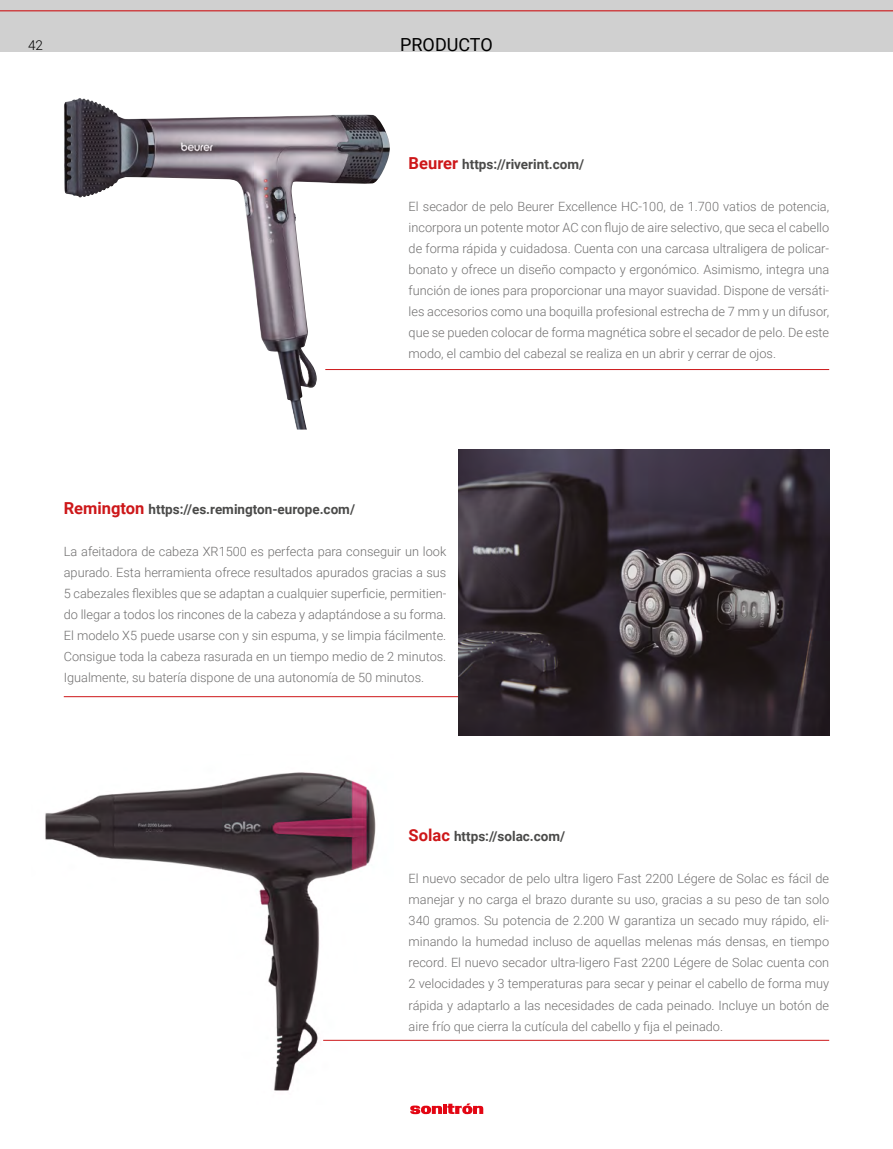
<style>
.page{position:relative;width:893px;height:1149px;background:#fff}
.page>*{position:absolute;margin:0;border:0;box-sizing:border-box;transform-origin:0 0}
.t1{font:18px "Roboto";color:#000}
.t2{font:700 13.5px "Roboto";color:#4a4a49}
.t3{font:300 13.5px "Roboto";color:#000}
.t4{font:300 12.75px/21px "Roboto";color:#706f6f;text-align:justify}
.s1{font-size:16.5px;color:#cd1719}
</style>
<div class="page">
<div style="left:0;top:0;width:893px;height:51px;background:#d0d0d0"></div>
<hr style="left:0;top:10px;width:893px;height:1px;background:#cd1719">
<svg style="left:410px;top:1103px;width:73px;height:10px"></svg>
<hr style="left:64px;top:696px;width:439px;height:1px;background:#cd1719">
<img style="left:64px;top:98px;width:326px;height:331px">
<img style="left:45px;top:772px;width:348px;height:319px">
<hr style="left:325px;top:369px;width:504px;height:1px;background:#cd1719">
<img style="left:459px;top:449px;width:370px;height:286px">
<hr style="left:323px;top:1039px;width:506px;height:1px;background:#cd1719">
<p class="t3" style="left:28px;top:36px;width:16px">42</p>
<h1 class="t1" style="left:400px;top:32px;width:94px">PRODUCTO</h1>
<p class="t2" style="left:409px;top:155px;width:177px"><span class="s1">Beurer</span> https://riverint.com/</p>
<p class="t4" style="left:409px;top:195px;width:422px">El secador de pelo Beurer Excellence HC-100, de 1.700 vatios de potencia, incorpora un potente motor AC con flujo de aire selectivo, que seca el cabello de forma rápida y cuidadosa. Cuenta con una carcasa ultraligera de policar&shy;bonato y ofrece un diseño compacto y ergonómico. Asimismo, integra una función de iones para proporcionar una mayor suavidad. Dispone de versáti&shy;les accesorios como una boquilla profesional estrecha de 7 mm y un difusor, que se pueden colocar de forma magnética sobre el secador de pelo. De este modo, el cambio del cabezal se realiza en un abrir y cerrar de ojos.</p>
<p class="t2" style="left:64px;top:499px;width:293px"><span class="s1">Remington</span> https://es.remington-europe.com/</p>
<p class="t4" style="left:64px;top:540px;width:384px">La afeitadora de cabeza XR1500 es perfecta para conseguir un look apurado. Esta herramienta ofrece resultados apurados gracias a sus 5 cabezales flexibles que se adaptan a cualquier superficie, permitien&shy;do llegar a todos los rincones de la cabeza y adaptándose a su forma.<br>El modelo X5 puede usarse con y sin espuma, y se limpia fácilmente.<br>Consigue toda la cabeza rasurada en un tiempo medio de 2 minutos.<br>Igualmente, su batería dispone de una autonomía de 50 minutos.</p>
<p class="t2" style="left:409px;top:826px;width:158px"><span class="s1">Solac</span> https://solac.com/</p>
<p class="t4" style="left:409px;top:867px;width:422px">El nuevo secador de pelo ultra ligero Fast 2200 Légere de Solac es fácil de manejar y no carga el brazo durante su uso, gracias a su peso de tan solo 340 gramos. Su potencia de 2.200 W garantiza un secado muy rápido, eli&shy;minando la humedad incluso de aquellas melenas más densas, en tiempo record. El nuevo secador ultra-ligero Fast 2200 Légere de Solac cuenta con 2 velocidades y 3 temperaturas para secar y peinar el cabello de forma muy rápida y adaptarlo a las necesidades de cada peinado. Incluye un botón de aire frío que cierra la cutícula del cabello y fija el peinado.</p>
</div>
